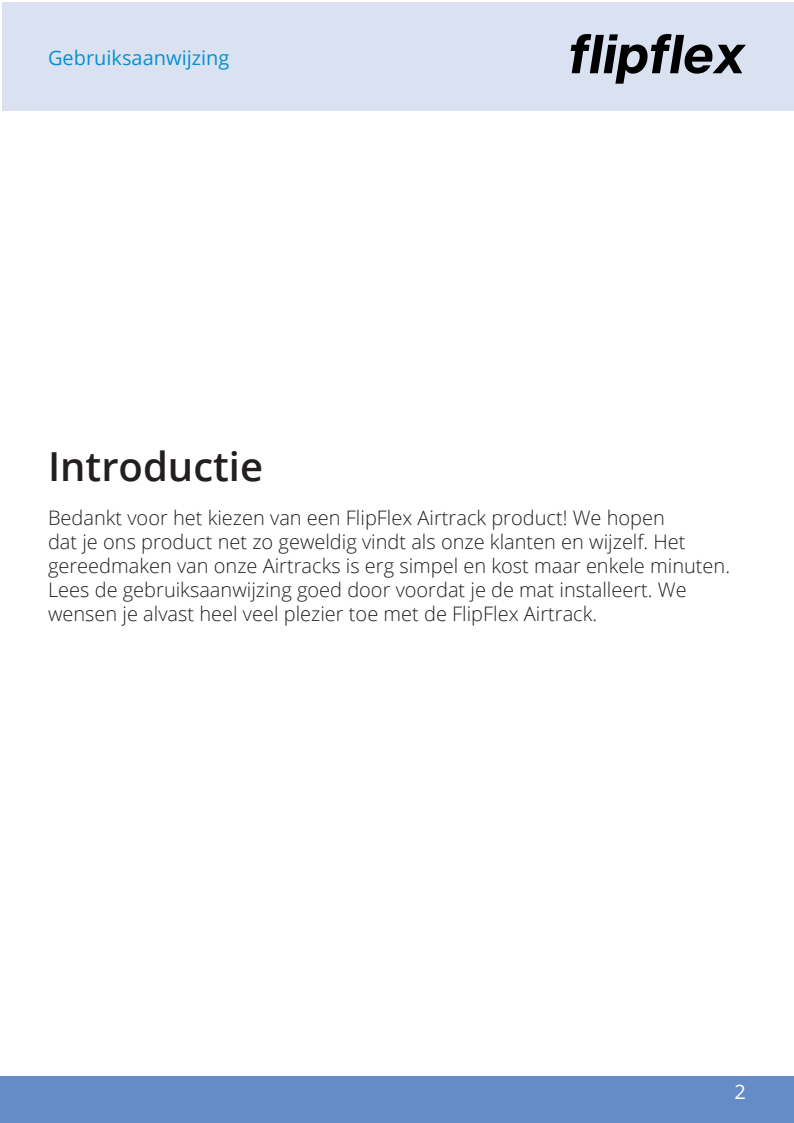
<style>
.page{position:relative;width:794px;height:1123px;background:#fff}
.page>*{position:absolute;margin:0;border:0;box-sizing:border-box;transform-origin:0 0}
.t1{font:600 40px "Open Sans";color:#231f20}
.t2{font:300 20px/24px "Open Sans";color:#231f20}
.t3{font:20px "Open Sans";color:#0691cf}
.t4{font:20px "Open Sans";color:#fff}
</style>
<div class="page">
<div style="left:2px;top:2px;width:792px;height:108px;background:#dae2f2"></div>
<svg style="left:570px;top:34px;width:176px;height:50px"></svg>
<div style="left:0;top:1076px;width:794px;height:47px;background:#668cc8"></div>
<p class="t3" style="left:48px;top:49px;width:183px">Gebruiksaanwijzing</p>
<h1 class="t1" style="left:48px;top:450px;width:217px">Introductie</h1>
<p class="t2" style="left:48px;top:508px;width:683px">Bedankt voor het kiezen van een FlipFlex Airtrack product! We hopen<br>dat je ons product net zo geweldig vindt als onze klanten en wijzelf. Het gereedmaken van onze Airtracks is erg simpel en kost maar enkele minuten.<br>Lees de gebruiksaanwijzing goed door voordat je de mat installeert. We wensen je alvast heel veel plezier toe met de FlipFlex Airtrack.</p>
<p class="t4" style="left:734px;top:1083px;width:13px">2</p>
</div>
